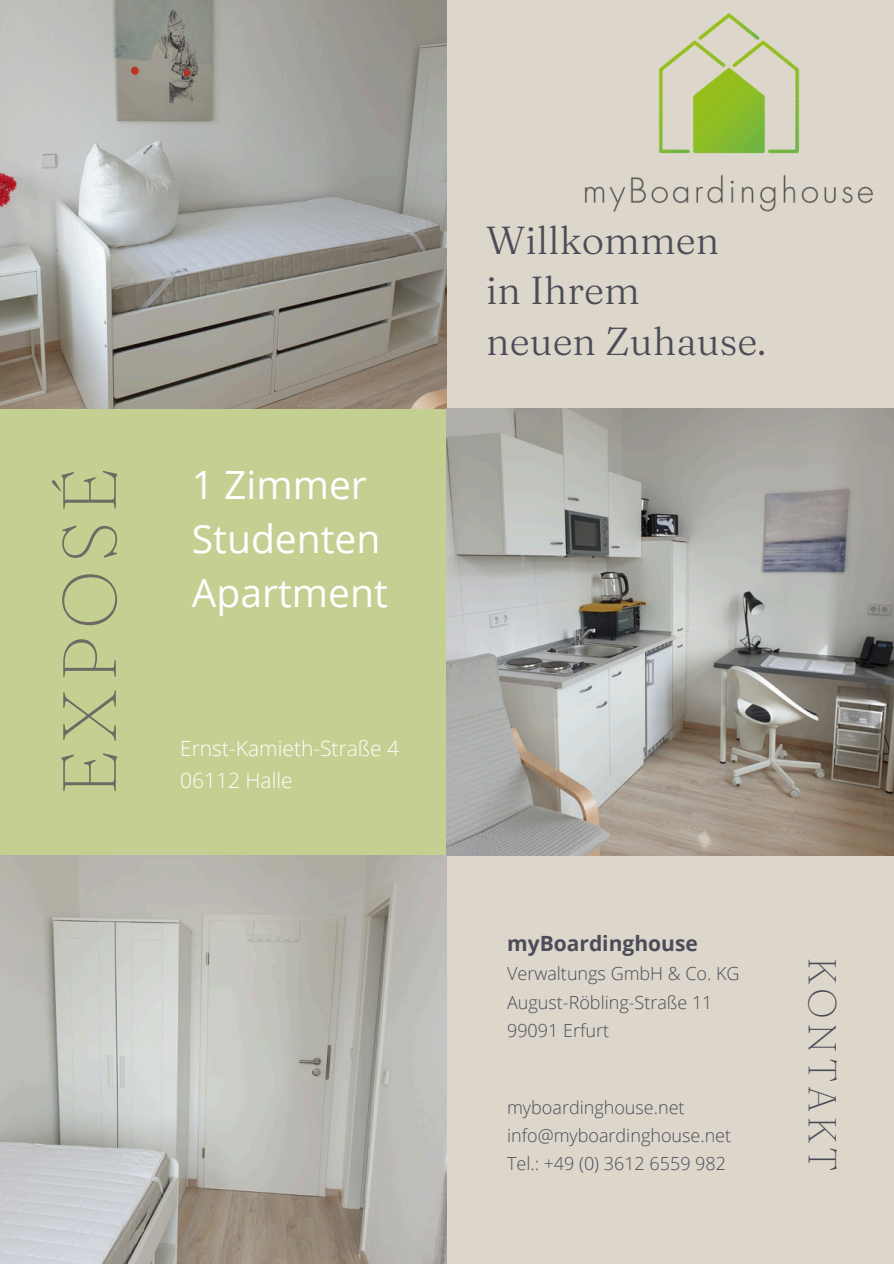
<style>
.page{position:relative;width:894px;height:1264px;background:#fff}
.page>*{position:absolute;margin:0;border:0;box-sizing:border-box;transform-origin:0 0}
.t1{font:100 75px "Fraunces 9 pt";letter-spacing:.1em;color:#6f6a63}
.t2{font:300 39px/50.7px "Fraunces 9 pt";color:#4b4c58}
.t3{font:39px/54px "Open Sans";color:#fff}
.t4{font:100 39px "Fraunces 9 pt";letter-spacing:.1em;color:#4b4c58}
.t5{font:300 21px/32.7px "Open Sans";color:#fff}
.t6{font:700 21px "Open Sans";color:#4b4c58}
.t7{font:300 18px "Open Sans";color:#4b4c58}
</style>
<div class="page">
<div style="left:0;top:0;width:893px;height:1263px;background:#dcd6cb"></div>
<div style="left:0;top:364px;width:446px;height:516px;background:#c4cf92"></div>
<img style="left:0;top:0;width:446px;height:408px">
<img style="left:446px;top:408px;width:447px;height:447px">
<img style="left:0;top:855px;width:446px;height:408px">
<img style="left:371px;top:0;width:502px;height:367px">
<h3 class="t1" style="left:42px;top:796px;width:330px;rotate:-90deg">EXPOSÉ</h3>
<p class="t3" style="left:192px;top:457px;width:197px">1 Zimmer<br>Studenten<br>Apartment</p>
<h2 class="t5" style="left:180px;top:731px;width:220px">Ernst-Kamieth-Straße 4<br>06112 Halle</h2>
<p class="t2" style="left:486px;top:214px;width:281px">Willkommen<br>in Ihrem<br>neuen Zuhause.</p>
<p class="t6" style="left:507px;top:928px;width:192px">myBoardinghouse</p>
<h4 class="t7" style="left:507px;top:961px;width:234px">Verwaltungs GmbH &amp; Co. KG</h4>
<p class="t7" style="left:507px;top:989px;width:207px">August-Röbling-Straße 11</p>
<p class="t7" style="left:507px;top:1017px;width:103px">99091 Erfurt</p>
<p class="t7" style="left:507px;top:1094px;width:179px">myboardinghouse.net</p>
<p class="t7" style="left:507px;top:1122px;width:225px">info@myboardinghouse.net</p>
<p class="t7" style="left:507px;top:1150px;width:220px">Tel.: +49 (0) 3612 6559 982</p>
<h5 class="t4" style="left:846px;top:957px;width:215px;rotate:90deg">KONTAKT</h5>
</div>
